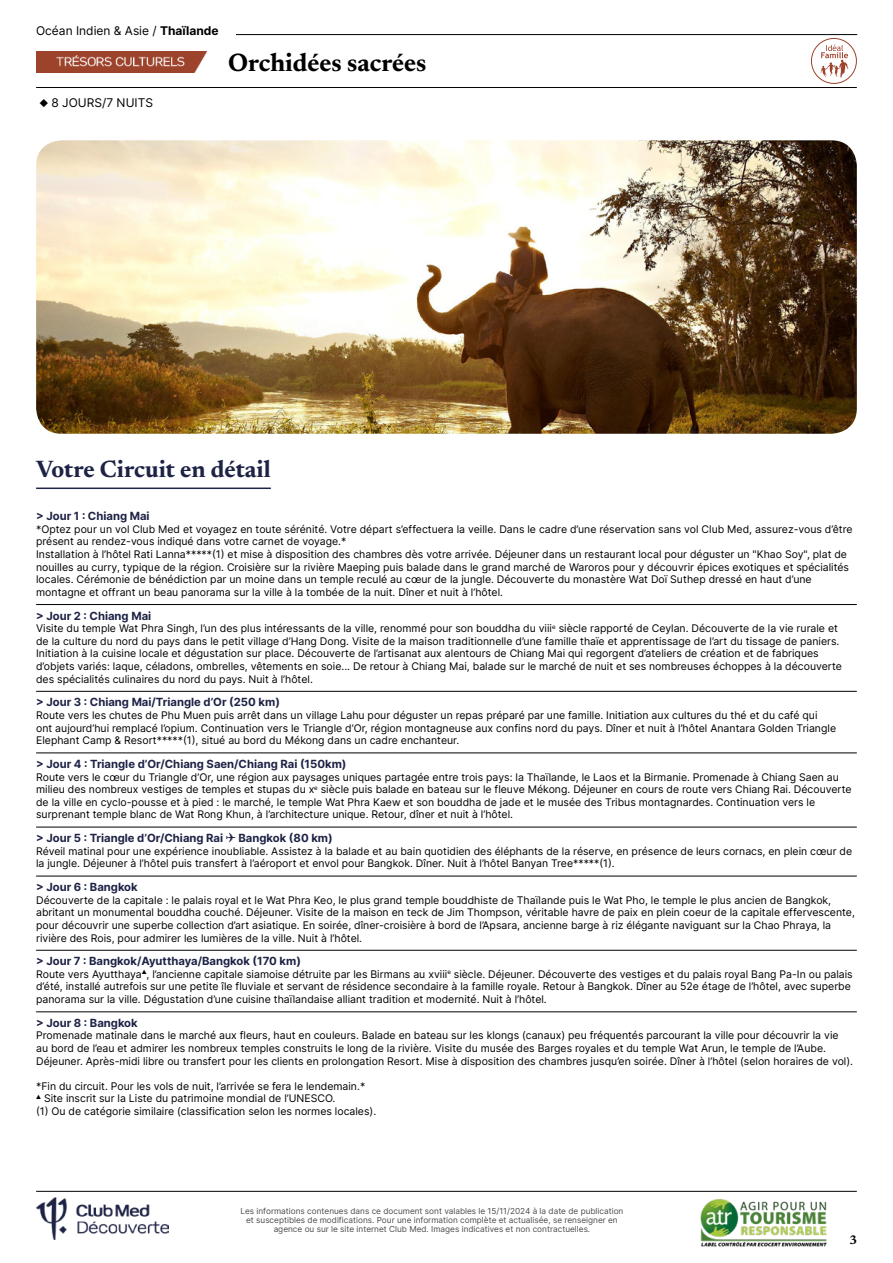
<style>
.page{position:relative;width:893px;height:1263px;background:#fff}
.page>*{position:absolute;margin:0;border:0;box-sizing:border-box;transform-origin:0 0}
.t1{font:700 25.5px "Newsreader 24 pt";color:#000}
.t2{font:700 24px "Newsreader 24 pt";color:#1e2346}
.t3{font:700 12.6px "Newsreader 24 pt";color:#000}
.t4{font:12px "Inter";color:#000}
.t5{font:700 11.25px "Inter";color:#1e2346}
.t6{font:10.5px/12.6px "Inter";color:#000}
.t7{font:8.25px/9px "Inter";color:#4d4d4d;text-align:center}
.s1{font-weight:700}
</style>
<div class="page">
<hr style="left:64px;top:34px;width:793px;height:1px;background:#000">
<img style="left:36px;top:51px;width:171px;height:21px">
<hr style="left:36px;top:87px;width:821px;height:1px;background:#000">
<div style="left:36px;top:26px;width:200px;height:17px;background:#fff"></div>
<hr style="left:36px;top:1191px;width:821px;height:1px;background:#000">
<div style="left:811px;top:38px;width:46px;height:46px;border:1px solid #9d432c;border-radius:50%"></div>
<svg style="left:821px;top:45px;width:27px;height:33px"></svg>
<img style="left:36px;top:1197px;width:132px;height:42px">
<img style="left:700px;top:1199px;width:127px;height:48px">
<img style="left:36px;top:140px;width:821px;height:294px">
<hr style="left:36px;top:487px;width:235px;height:2px;background:#1e2346">
<hr style="left:36px;top:604px;width:821px;height:1px;background:#000">
<hr style="left:36px;top:691px;width:821px;height:1px;background:#000">
<hr style="left:36px;top:753px;width:821px;height:1px;background:#000">
<hr style="left:36px;top:827px;width:821px;height:1px;background:#000">
<hr style="left:36px;top:876px;width:821px;height:1px;background:#000">
<hr style="left:36px;top:950px;width:821px;height:1px;background:#000">
<hr style="left:36px;top:1011px;width:821px;height:1px;background:#000">
<p class="t4" style="left:36px;top:22px;width:184px">Océan Indien &amp; Asie / <span class="s1">Thaïlande</span></p>
<p class="t4" style="left:40px;top:93px;width:115px">◆ 8 JOURS/7 NUITS</p>
<h1 class="t1" style="left:228px;top:44px;width:200px">Orchidées sacrées</h1>
<h2 class="t2" style="left:36px;top:452px;width:236px">Votre Circuit en détail</h2>
<p class="t5" style="left:36px;top:508px;width:115px">&gt; Jour 1 : Chiang Mai</p>
<p class="t6" style="left:36px;top:522px;width:818px">*Optez pour un vol Club Med et voyagez en toute sérénité. Votre départ s’effectuera la veille. Dans le cadre d’une réservation sans vol Club Med, assurez-vous d’être présent au rendez-vous indiqué dans votre carnet de voyage.*<br>Installation à l’hôtel Rati Lanna*****(1) et mise à disposition des chambres dès votre arrivée. Déjeuner dans un restaurant local pour déguster un "Khao Soy", plat de nouilles au curry, typique de la région. Croisière sur la rivière Maeping puis balade dans le grand marché de Waroros pour y découvrir épices exotiques et spécialités locales. Cérémonie de bénédiction par un moine dans un temple reculé au cœur de la jungle. Découverte du monastère Wat Doï Suthep dressé en haut d’une montagne et offrant un beau panorama sur la ville à la tombée de la nuit. Dîner et nuit à l’hôtel.</p>
<p class="t5" style="left:36px;top:607px;width:117px">&gt; Jour 2 : Chiang Mai</p>
<p class="t6" style="left:36px;top:622px;width:807px">Visite du temple Wat Phra Singh, l’un des plus intéressants de la ville, renommé pour son bouddha du viii<sup>e</sup> siècle rapporté de Ceylan. Découverte de la vie rurale et de la culture du nord du pays dans le petit village d’Hang Dong. Visite de la maison traditionnelle d’une famille thaïe et apprentissage de l’art du tissage de paniers.<br>Initiation à la cuisine locale et dégustation sur place. Découverte de l’artisanat aux alentours de Chiang Mai qui regorgent d’ateliers de création et de fabriques d’objets variés: laque, céladons, ombrelles, vêtements en soie... De retour à Chiang Mai, balade sur le marché de nuit et ses nombreuses échoppes à la découverte des spécialités culinaires du nord du pays. Nuit à l’hôtel.</p>
<p class="t5" style="left:36px;top:694px;width:245px">&gt; Jour 3 : Chiang Mai/Triangle d’Or (250 km)</p>
<p class="t6" style="left:36px;top:709px;width:801px">Route vers les chutes de Phu Muen puis arrêt dans un village Lahu pour déguster un repas préparé par une famille. Initiation aux cultures du thé et du café qui ont aujourd’hui remplacé l’opium. Continuation vers le Triangle d’Or, région montagneuse aux confins nord du pays. Dîner et nuit à l’hôtel Anantara Golden Triangle<br>Elephant Camp &amp; Resort*****(1), situé au bord du Mékong dans un cadre enchanteur.</p>
<p class="t5" style="left:36px;top:756px;width:312px">&gt; Jour 4 : Triangle d’Or/Chiang Saen/Chiang Rai (150km)</p>
<p class="t6" style="left:36px;top:770px;width:817px">Route vers le cœur du Triangle d’Or, une région aux paysages uniques partagée entre trois pays: la Thaïlande, le Laos et la Birmanie. Promenade à Chiang Saen au milieu des nombreux vestiges de temples et stupas du x<sup>e</sup> siècle puis balade en bateau sur le fleuve Mékong. Déjeuner en cours de route vers Chiang Rai. Découverte de la ville en cyclo-pousse et à pied : le marché, le temple Wat Phra Kaew et son bouddha de jade et le musée des Tribus montagnardes. Continuation vers le surprenant temple blanc de Wat Rong Khun, à l’architecture unique. Retour, dîner et nuit à l’hôtel.</p>
<p class="t5" style="left:36px;top:830px;width:298px">&gt; Jour 5 : Triangle d’Or/Chiang Rai ✈ Bangkok (80 km)</p>
<p class="t6" style="left:36px;top:844px;width:817px">Réveil matinal pour une expérience inoubliable. Assistez à la balade et au bain quotidien des éléphants de la réserve, en présence de leurs cornacs, en plein cœur de la jungle. Déjeuner à l’hôtel puis transfert à l’aéroport et envol pour Bangkok. Dîner. Nuit à l’hôtel Banyan Tree*****(1).</p>
<p class="t5" style="left:36px;top:879px;width:103px">&gt; Jour 6 : Bangkok</p>
<p class="t6" style="left:36px;top:893px;width:820px">Découverte de la capitale : le palais royal et le Wat Phra Keo, le plus grand temple bouddhiste de Thaïlande puis le Wat Pho, le temple le plus ancien de Bangkok, abritant un monumental bouddha couché. Déjeuner. Visite de la maison en teck de Jim Thompson, véritable havre de paix en plein coeur de la capitale effervescente, pour découvrir une superbe collection d’art asiatique. En soirée, dîner-croisière à bord de l’Apsara, ancienne barge à riz élégante naviguant sur la Chao Phraya, la rivière des Rois, pour admirer les lumières de la ville. Nuit à l’hôtel.</p>
<p class="t5" style="left:36px;top:953px;width:266px">&gt; Jour 7 : Bangkok/Ayutthaya/Bangkok (170 km)</p>
<p class="t6" style="left:36px;top:967px;width:818px">Route vers Ayutthaya▲, l’ancienne capitale siamoise détruite par les Birmans au xviii<sup>e</sup> siècle. Déjeuner. Découverte des vestiges et du palais royal Bang Pa-In ou palais d’été, installé autrefois sur une petite île fluviale et servant de résidence secondaire à la famille royale. Retour à Bangkok. Dîner au 52e étage de l’hôtel, avec superbe panorama sur la ville. Dégustation d’une cuisine thaïlandaise alliant tradition et modernité. Nuit à l’hôtel.</p>
<p class="t5" style="left:36px;top:1014px;width:103px">&gt; Jour 8 : Bangkok</p>
<p class="t6" style="left:36px;top:1029px;width:818px">Promenade matinale dans le marché aux fleurs, haut en couleurs. Balade en bateau sur les klongs (canaux) peu fréquentés parcourant la ville pour découvrir la vie au bord de l’eau et admirer les nombreux temples construits le long de la rivière. Visite du musée des Barges royales et du temple Wat Arun, le temple de l’Aube.<br>Déjeuner. Après-midi libre ou transfert pour les clients en prolongation Resort. Mise à disposition des chambres jusqu’en soirée. Dîner à l’hôtel (selon horaires de vol).</p>
<p class="t6" style="left:36px;top:1079px;width:331px">*Fin du circuit. Pour les vols de nuit, l’arrivée se fera le lendemain.*</p>
<p class="t6" style="left:36px;top:1092px;width:342px">▲ Site inscrit sur la Liste du patrimoine mondial de l’UNESCO.<br>(1) Ou de catégorie similaire (classification selon les normes locales).</p>
<p class="t7" style="left:240px;top:1206px;width:384px">Les informations contenues dans ce document sont valables le 15/11/2024 à la date de publication et susceptibles de modifications. Pour une information complète et actualisée, se renseigner en agence ou sur le site internet Club Med. Images indicatives et non contractuelles.</p>
<p class="t3" style="left:849px;top:1230px;width:9px">3</p>
</div>
